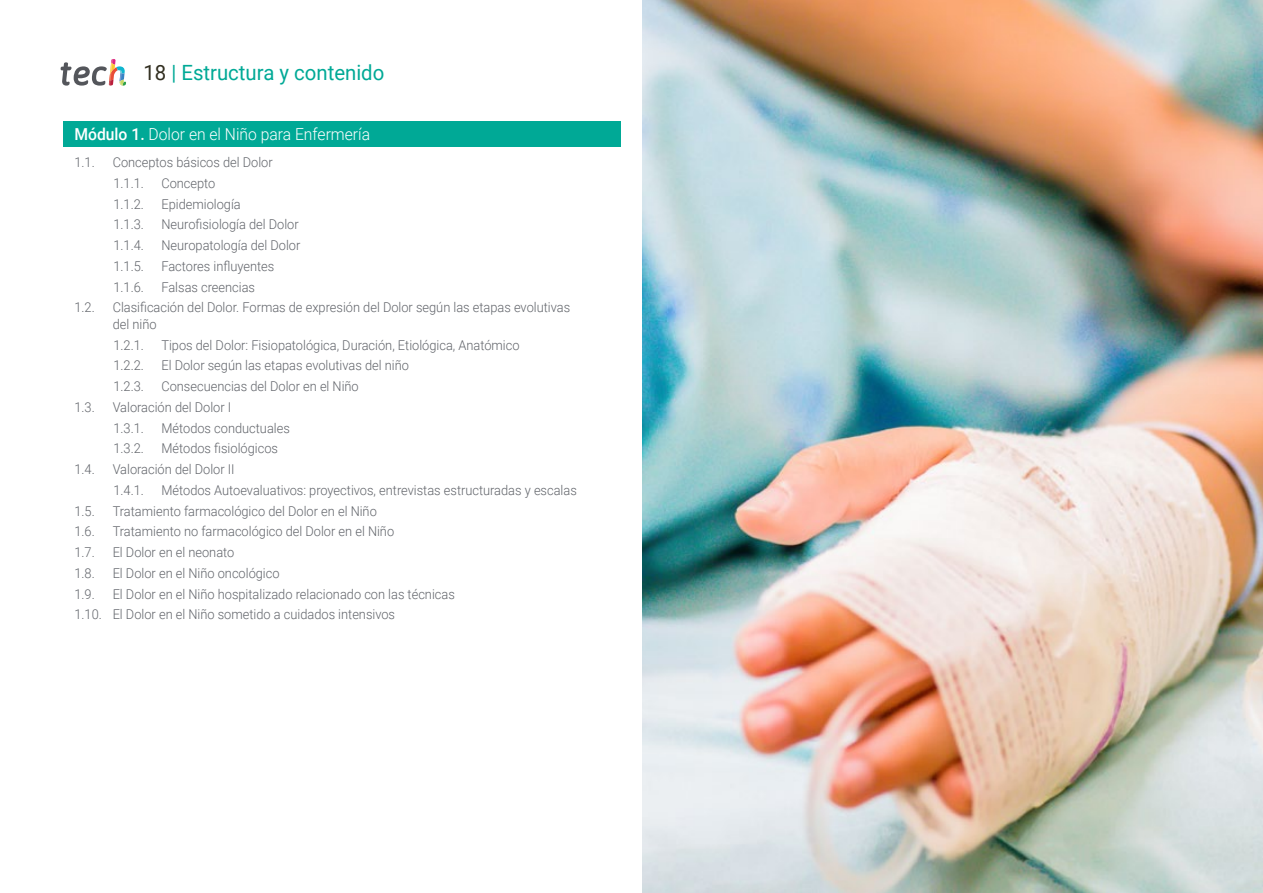
<style>
.page{position:relative;width:1263px;height:893px;background:#fff}
.page>*{position:absolute;margin:0;border:0;box-sizing:border-box;transform-origin:0 0}
.t1{font:21px "Roboto";color:#00a996}
.t2{font:300 16.5px "Roboto";color:#fff;scale:.95 1}
.t3{font:300 13.5px/20.7px "Roboto";color:#61646a;scale:.95 1}
.s1{color:#312e20}
.s2{font-weight:500}
</style>
<div class="page">
<div style="left:63px;top:121px;width:558px;height:25px;background:#00a996"></div>
<img style="left:642px;top:0;width:621px;height:893px">
<svg style="left:61px;top:59px;width:65px;height:27px"></svg>
<h1 class="t1" style="left:144px;top:57px;width:242px"><span class="s1">18</span> | Estructura y contenido</h1>
<p class="t2" style="left:74px;top:123px;width:313px"><span class="s2">Módulo 1.</span> Dolor en el Niño para Enfermería</p>
<p class="t3" style="left:74px;top:151px;width:23px">1.1.</p>
<p class="t3" style="left:113px;top:151px;width:170px">Conceptos básicos del Dolor<br>1.1.1.</p>
<p class="t3" style="left:161px;top:172px;width:58px">Concepto</p>
<p class="t3" style="left:113px;top:193px;width:34px">1.1.2.</p>
<p class="t3" style="left:161px;top:193px;width:85px">Epidemiología</p>
<p class="t3" style="left:113px;top:214px;width:34px">1.1.3.</p>
<p class="t3" style="left:161px;top:214px;width:146px">Neurofisiología del Dolor</p>
<p class="t3" style="left:113px;top:234px;width:34px">1.1.4.</p>
<p class="t3" style="left:161px;top:234px;width:148px">Neuropatología del Dolor</p>
<p class="t3" style="left:113px;top:255px;width:34px">1.1.5.</p>
<p class="t3" style="left:161px;top:255px;width:120px">Factores influyentes</p>
<p class="t3" style="left:113px;top:276px;width:34px">1.1.6.</p>
<p class="t3" style="left:161px;top:276px;width:100px">Falsas creencias</p>
<p class="t3" style="left:74px;top:297px;width:23px">1.2.</p>
<p class="t3" style="left:113px;top:299px;width:483px;line-height:16.5px">Clasificación del Dolor. Formas de expresión del Dolor según las etapas evolutivas del niño</p>
<p class="t3" style="left:113px;top:334px;width:34px">1.2.1.</p>
<p class="t3" style="left:161px;top:334px;width:379px">Tipos del Dolor: Fisiopatológica, Duración, Etiológica, Anatómico</p>
<p class="t3" style="left:113px;top:355px;width:34px">1.2.2.</p>
<p class="t3" style="left:161px;top:355px;width:262px">El Dolor según las etapas evolutivas del niño</p>
<p class="t3" style="left:113px;top:375px;width:34px">1.2.3.</p>
<p class="t3" style="left:161px;top:375px;width:209px">Consecuencias del Dolor en el Niño</p>
<p class="t3" style="left:74px;top:396px;width:23px">1.3.</p>
<p class="t3" style="left:113px;top:396px;width:126px">Valoración del Dolor I<br>1.3.1.</p>
<p class="t3" style="left:161px;top:417px;width:137px">Métodos conductuales</p>
<p class="t3" style="left:113px;top:438px;width:34px">1.3.2.</p>
<p class="t3" style="left:161px;top:438px;width:124px">Métodos fisiológicos</p>
<p class="t3" style="left:74px;top:458px;width:23px">1.4.</p>
<p class="t3" style="left:113px;top:458px;width:130px">Valoración del Dolor II<br>1.4.1.</p>
<p class="t3" style="left:161px;top:479px;width:439px">Métodos Autoevaluativos: proyectivos, entrevistas estructuradas y escalas</p>
<p class="t3" style="left:74px;top:500px;width:23px">1.5.</p>
<p class="t3" style="left:113px;top:500px;width:280px">Tratamiento farmacológico del Dolor en el Niño</p>
<p class="t3" style="left:74px;top:521px;width:23px">1.6.</p>
<p class="t3" style="left:113px;top:521px;width:298px">Tratamiento no farmacológico del Dolor en el Niño</p>
<p class="t3" style="left:74px;top:541px;width:23px">1.7.</p>
<p class="t3" style="left:113px;top:541px;width:130px">El Dolor en el neonato</p>
<p class="t3" style="left:74px;top:562px;width:23px">1.8.</p>
<p class="t3" style="left:113px;top:562px;width:177px">El Dolor en el Niño oncológico</p>
<p class="t3" style="left:74px;top:583px;width:23px">1.9.</p>
<p class="t3" style="left:74px;top:583px;width:402px;text-indent:38px">El Dolor en el Niño hospitalizado relacionado con las técnicas<br>1.10. El Dolor en el Niño sometido a cuidados intensivos</p>
</div>
